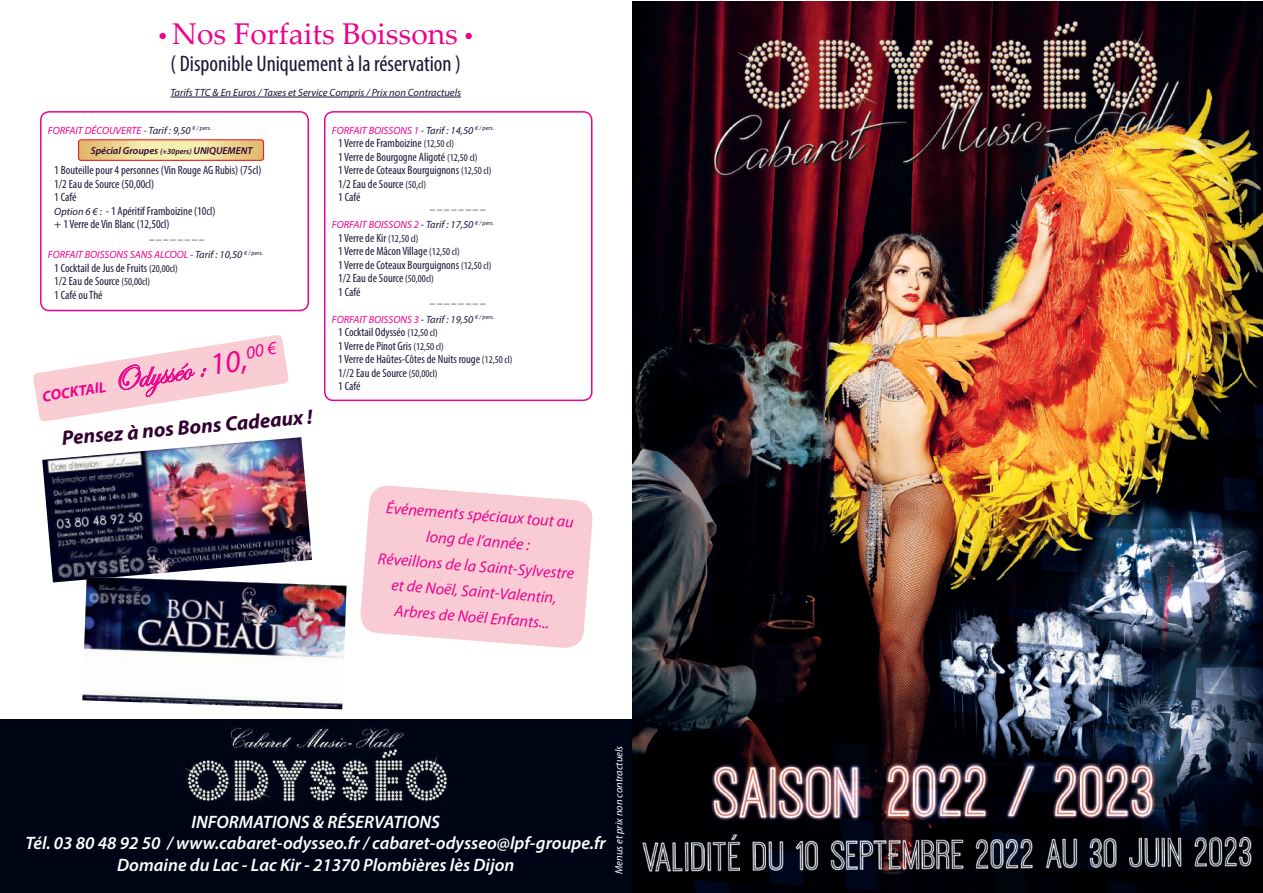
<style>
.page{position:relative;width:1263px;height:893px;background:#fff}
.page>*{position:absolute;margin:0;border:0;box-sizing:border-box;transform-origin:0 0}
.t1{font:34.35px "Edwardian Script ITC";color:#ed028c}
.t2{font:30px "Palatino Linotype";color:#ed028c}
.t3{font:condensed 22.5px "Myriad Pro";color:#1a1736}
.t4{font:italic 700 20.7px "Myriad Pro";color:#310131}
.t5{font:italic 600 18px/21.6px "Myriad Pro";color:#fff;text-align:center}
.t6{font:italic 16.2px/25.5px "Myriad Pro";color:#ed028c;text-align:center}
.t7{font:italic 700 15px "Myriad Pro";color:#ed028c}
.t8{font:condensed 12px/13.5px "Myriad Pro";color:#1a1736}
.t9{font:italic 10.5px/19.5px "Myriad Pro";color:#1a1736}
.t10{font:italic 10.5px/19.5px "Myriad Pro";color:#ed028c}
.t11{font:italic 10.5px "Myriad Pro";color:#fff}
.t12{font:italic 600 10.05px "Myriad Pro";color:#310130}
.s1{font-family:"Myriad Pro";font-style:italic}
.s2{color:#1a1736}
.s3{font-style:italic;font-stretch:normal;font-size:10.5px}
.s4{font-style:normal;font-stretch:condensed;color:#1a1736}
.s5{font-size:10.5px}
.s6{font-size:7.8px}
.s7{font-family:"Myriad Pro";font-style:italic;font-size:31.2px}
.s8{color:#ed028c}
</style>
<div class="page">
<div style="left:0;top:719px;width:634px;height:174px;background:#000516"></div>
<hr style="left:170px;top:97px;width:291px;height:1px;background:#1a1736">
<svg style="left:360px;top:485px;width:233px;height:163px;background:#f9d2da"></svg>
<img style="left:42px;top:437px;width:270px;height:145px">
<img style="left:82px;top:577px;width:265px;height:127px">
<svg style="left:80px;top:141px;width:182px;height:18px;background:#ecdb97"></svg>
<div style="left:78px;top:139px;width:186px;height:22px;border:1px solid #ee1d23;border-radius:2px"></div>
<svg style="left:33px;top:335px;width:256px;height:87px"></svg>
<div style="left:40px;top:111px;width:269px;height:200px;border:2px solid #ed028c;border-radius:9px"></div>
<div style="left:324px;top:111px;width:268px;height:290px;border:2px solid #ed028c;border-radius:9px"></div>
<img style="left:180px;top:687px;width:267px;height:116px">
<img style="left:632px;top:1px;width:631px;height:892px">
<h2 class="t2" style="left:159px;top:12px;width:316px"><span class="s1">•</span> Nos Forfaits Boissons <span class="s1">•</span></h2>
<h3 class="t3" style="left:171px;top:50px;width:292px">( Disponible Uniquement à la réservation )</h3>
<p class="t9" style="left:170px;top:83px;width:292px">Tarifs TTC &amp; En Euros / Taxes et Service Compris / Prix non Contractuels</p>
<p class="t10" style="left:48px;top:121px;width:165px">FORFAIT DÉCOUVERTE <span class="s2">- Tarif : 9,50</span> <sup>€</sup> <sup>/</sup> <sup>pers.</sup></p>
<p class="t8" style="left:54px;top:164px;width:209px">1 Bouteille pour 4 personnes (Vin Rouge AG Rubis) (75cl)<br>1/2 Eau de Source (50,00cl)<br>1 Café<br><span class="s3">Option 6 € :</span> - 1 Apéritif Framboizine (10cl)<br>+ 1 Verre de Vin Blanc (12,50cl)</p>
<p class="t10" style="left:48px;top:226px;width:217px;text-indent:102px"><span class="s2">_ _ _ _ _ _ _ _<br></span>FORFAIT BOISSONS SANS ALCOOL <span class="s4">-</span> <span class="s2">Tarif : 10,50</span> <sup>€</sup> <sup>/</sup> <sup>pers.</sup></p>
<p class="t8" style="left:54px;top:261px;width:125px">1 Cocktail de Jus de Fruits <span class="s5">(20,00cl)<br></span>1/2 Eau de Source <span class="s5">(50,00cl)<br></span>1 Café ou Thé</p>
<p class="t12" style="left:91px;top:144px;width:163px">Spécial Groupes <span class="s6">(+30pers)</span> UNIQUEMENT</p>
<p class="t7" style="left:41px;top:387px;width:66px;rotate:-9deg">COCKTAIL</p>
<h1 class="t1" style="left:107px;top:362px;width:170px;rotate:-9deg">Odysséo : <span class="s7">10,</span><sup>00</sup> <sup>€</sup></h1>
<h3 class="t4" style="left:61px;top:425px;width:253px;rotate:-5deg">Pensez à nos Bons Cadeaux !</h3>
<p class="t10" style="left:332px;top:121px;width:164px">FORFAIT BOISSONS 1 <span class="s2">- Tarif : 14,50</span> <sup>€</sup> <sup>/</sup> <sup>pers.</sup></p>
<p class="t8" style="left:338px;top:137px;width:155px">1 Verre de Framboizine <span class="s5">(12,50 cl)<br></span>1 Verre de Bourgogne Aligoté <span class="s5">(12,50 cl)<br></span>1 Verre de Coteaux Bourguignons <span class="s5">(12,50 cl)<br></span>1/2 Eau de Source <span class="s5">(50,cl)<br></span>1 Café</p>
<p class="t9" style="left:332px;top:196px;width:164px;text-indent:99px">_ _ _ _ _ _ _ _<br><span class="s8">FORFAIT BOISSONS 2</span> - Tarif : 17,50 <sup>€</sup> <sup>/</sup> <sup>pers.</sup></p>
<p class="t8" style="left:338px;top:231px;width:155px">1 Verre de Kir <span class="s5">(12,50 cl)<br></span>1 Verre de Mâcon Village <span class="s5">(12,50 cl)<br></span>1 Verre de Coteaux Bourguignons <span class="s5">(12,50 cl)<br></span>1/2 Eau de Source <span class="s5">(50,00cl)<br></span>1 Café</p>
<p class="t9" style="left:332px;top:290px;width:164px;text-indent:99px">_ _ _ _ _ _ _ _<br><span class="s8">FORFAIT BOISSONS 3</span> - Tarif : 19,50 <sup>€</sup> <sup>/</sup> <sup>pers.</sup></p>
<p class="t8" style="left:338px;top:326px;width:176px">1 Cocktail Odysséo <span class="s5">(12,50 cl)<br></span>1 Verre de Pinot Gris <span class="s5">(12,50 cl)<br></span>1 Verre de Haûtes-Côtes de Nuits rouge <span class="s5">(12,50 cl)<br></span>1//2 Eau de Source <span class="s5">(50,00cl)<br></span>1 Café</p>
<h3 class="t6" style="left:382px;top:495px;width:198px;rotate:4deg">Événements spéciaux tout au long de l’année :<br>Réveillons de la Saint-Sylvestre et de Noël, Saint-Valentin,<br>Arbres de Noël Enfants...</h3>
<h3 class="t5" style="left:26px;top:810px;width:582px">INFORMATIONS &amp; RÉSERVATIONS<br>Tél. 03 80 48 92 50 / www.cabaret-odysseo.fr / cabaret-odysseo@lpf-groupe.fr<br>Domaine du Lac - Lac Kir - 21370 Plombières lès Dijon</h3>
<p class="t11" style="left:612px;top:874px;width:129px;rotate:-90deg">Menus et prix non contractuels</p>
</div>
